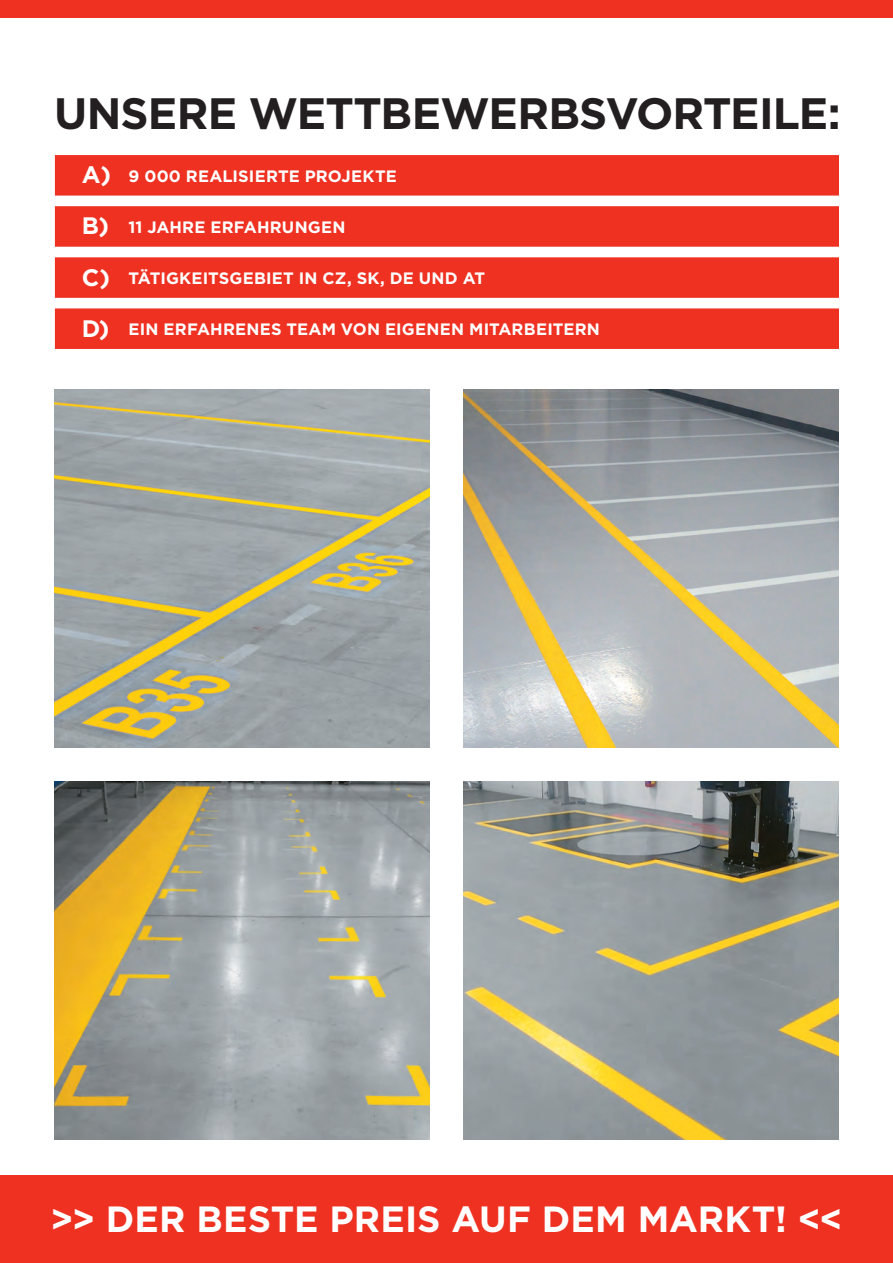
<style>
.page{position:relative;width:893px;height:1263px;background:#fff}
.page>*{position:absolute;margin:0;border:0;box-sizing:border-box;transform-origin:0 0}
.t1{font:700 43.95px "Gotham";letter-spacing:-.02em;color:#231f20}
.t2{font:700 36.45px "Gotham";color:#fff}
.t3{font:700 16.5px "Gotham";letter-spacing:.01em;color:#fff}
.s1{font-size:23.85px}
</style>
<div class="page">
<div style="left:55px;top:155px;width:784px;height:41px;background:#ef3122"></div>
<div style="left:55px;top:206px;width:784px;height:41px;background:#ef3122"></div>
<div style="left:55px;top:257px;width:784px;height:41px;background:#ef3122"></div>
<div style="left:55px;top:308px;width:784px;height:41px;background:#ef3122"></div>
<div style="left:0;top:0;width:893px;height:17px;background:#ef3122"></div>
<img style="left:54px;top:390px;width:375px;height:358px">
<img style="left:464px;top:390px;width:375px;height:358px">
<img style="left:54px;top:782px;width:375px;height:358px">
<img style="left:464px;top:782px;width:375px;height:358px">
<div style="left:0;top:1176px;width:893px;height:87px;background:#ef3122"></div>
<h1 class="t1" style="left:54px;top:85px;width:788px">UNSERE WETTBEWERBSVORTEILE:</h1>
<p class="t3" style="left:82px;top:165px;width:316px"><span class="s1">A)</span> 9 000 REALISIERTE PROJEKTE</p>
<p class="t3" style="left:82px;top:216px;width:265px"><span class="s1">B)</span> 11 JAHRE ERFAHRUNGEN</p>
<p class="t3" style="left:82px;top:267px;width:405px"><span class="s1">C)</span> TÄTIGKEITSGEBIET IN CZ, SK, DE UND AT</p>
<p class="t3" style="left:82px;top:318px;width:520px"><span class="s1">D)</span> EIN ERFAHRENES TEAM VON EIGENEN MITARBEITERN</p>
<h2 class="t2" style="left:50px;top:1195px;width:794px">&gt;&gt; DER BESTE PREIS AUF DEM MARKT! &lt;&lt;</h2>
</div>
